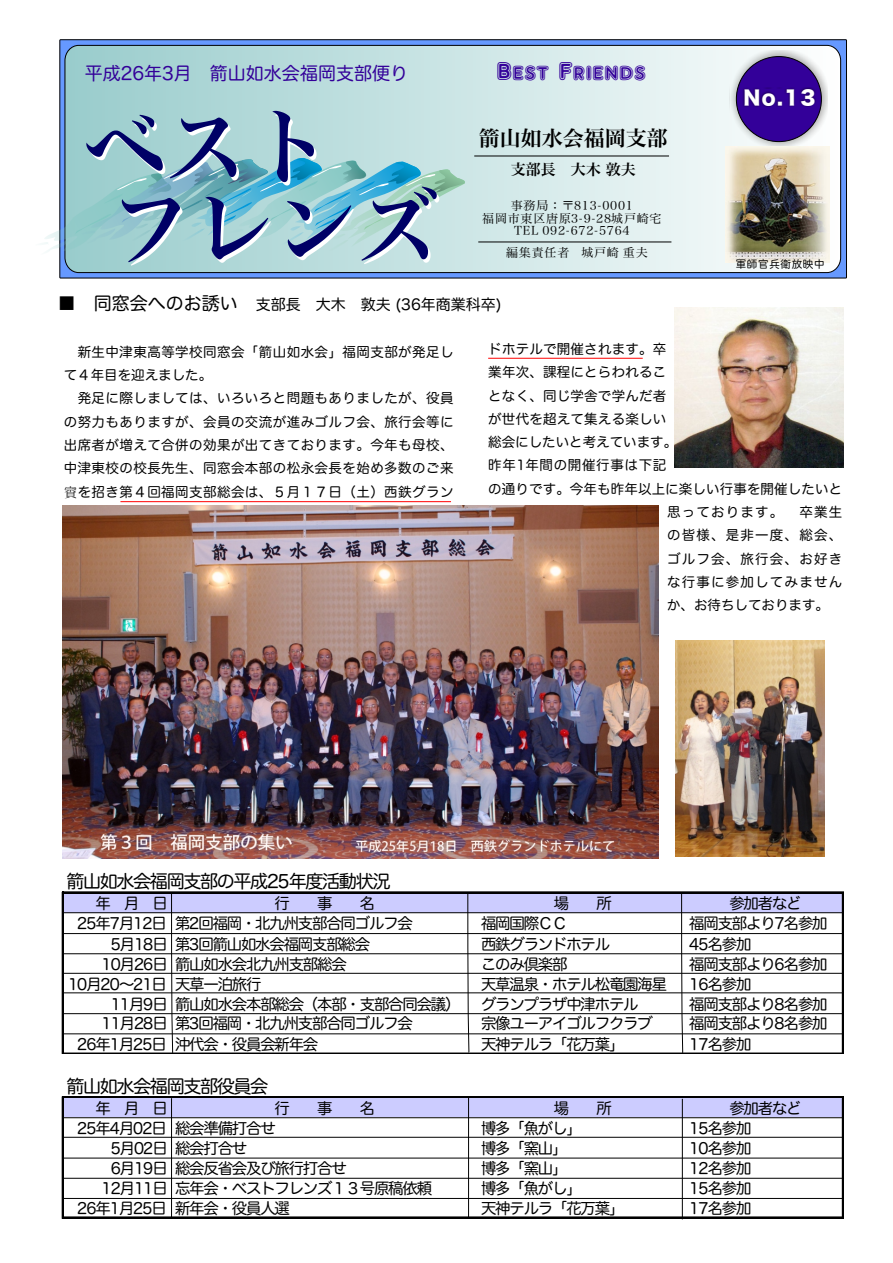
<style>
.page{position:relative;width:893px;height:1263px;background:#fff}
.page>*{position:absolute;margin:0;border:0;box-sizing:border-box;transform-origin:0 0}
.t1{font:84px/80.8px "Hira Min Pro";letter-spacing:-.02em;color:#006}
.t2{font:27px "ARDELANEY";color:#309}
.t3{font:21px "Hira Min Pro";color:#000}
.t4{font:700 19.35px "Hira Kaku Std";color:#fff}
.t5{font:18.15px "Hira Maru Pro W4";letter-spacing:-.075em;color:#000}
.t6{font:18px "Hira Maru Pro W4";color:#309}
.t7{font:15.45px "Hira Maru Pro W4";letter-spacing:-.075em;color:#000}
.t8{font:15px "Hira Maru Pro W4";color:#000}
.t9{font:15px "Hira Min Pro";color:#000}
.t10{font:13.5px/23.2px "Hira Maru Pro W4";letter-spacing:.03em;color:#000}
.t11{font:13.5px "Hira Maru Pro W4";letter-spacing:.09em;color:#000}
.t12{font:13.5px "Hira Maru Pro W4";color:#000}
.t13{font:13.5px "Hira Maru Pro W4";letter-spacing:.01em;color:#000}
.t14{font:13.5px "Hira Maru Pro W4";letter-spacing:.05em;color:#000}
.t15{font:12px/12.6px "Hira Min Pro W3";letter-spacing:.065em;color:#000;text-align:center}
.t16{font:10.5px "Hira Maru Pro W4";letter-spacing:.065em;color:#000}
.s1{font-size:18px}
.s2{font-family:"MS Mincho"}
</style>
<div class="page">
<svg style="left:59px;top:39px;width:788px;height:239px;background:#5984da"></svg>
<div style="left:65px;top:45px;width:776px;height:228px;background:linear-gradient(to right,#9cc,#fefefe);border-radius:14px"></div>
<div style="left:65px;top:45px;width:776px;height:228px;border:1px solid #000;border-radius:14px"></div>
<div style="left:729px;top:50px;width:99px;height:98px;background:#1f1a17;opacity:.49"></div>
<div style="left:736px;top:56px;width:86px;height:86px;background:#309;border:1px solid #000;border-radius:50%"></div>
<svg style="left:743px;top:87px;width:73px;height:20px"></svg>
<svg style="left:42px;top:155px;width:630px;height:101px;background:#afd7da"></svg>
<hr style="left:62px;top:892px;width:2px;height:162px;background:#000">
<hr style="left:62px;top:1096px;width:2px;height:123px;background:#000">
<hr style="left:64px;top:891px;width:780px;height:1px;background:#000">
<hr style="left:64px;top:1053px;width:780px;height:1px;background:#000">
<hr style="left:64px;top:1096px;width:780px;height:2px;background:#000">
<svg style="left:61px;top:892px;width:783px;height:161px"></svg>
<svg style="left:61px;top:1097px;width:783px;height:123px"></svg>
<img style="left:63px;top:505px;width:595px;height:354px">
<img style="left:726px;top:147px;width:103px;height:116px">
<svg style="left:120px;top:501px;width:331px;height:1px"></svg>
<svg style="left:488px;top:357px;width:155px;height:2px"></svg>
<img style="left:675px;top:307px;width:169px;height:160px">
<img style="left:676px;top:640px;width:148px;height:216px">
<p class="t6" style="left:85px;top:64px;width:325px">平成26年3月　箭山如水会福岡支部便り</p>
<h2 class="t2" style="left:496px;top:55px;width:151px">Best Friends</h2>
<h1 class="t1" style="left:109px;top:106px;width:333px;text-indent:-26px">ベスト<br>フレンズ</h1>
<h3 class="t3" style="left:479px;top:127px;width:190px">箭山如水会福岡支部</h3>
<p class="t9" style="left:511px;top:161px;width:126px">支部長　大木敦夫</p>
<p class="t15" style="left:482px;top:199px;width:181px">事務局：〒813-0001<br>福岡市東区唐原3-9-28城戸崎宅<br>TEL 092-672-5764</p>
<p class="t15" style="left:506px;top:246px;width:143px">編集責任者　城戸崎重夫</p>
<p class="t4" style="left:744px;top:88px;width:73px">No.13</p>
<p class="t16" style="left:736px;top:259px;width:90px">軍師官兵衛放映中</p>
<p class="t8" style="left:58px;top:297px;width:445px"><span class="s1">■　同窓会へのお誘い　</span>支部長　大木　敦夫 (36年商業科卒)</p>
<p class="t10" style="left:64px;top:340px;width:391px;text-indent:14px">新生中津東高等学校同窓会「箭山如水会」福岡支部が発足して４年目を迎えました。</p>
<p class="t10" style="left:64px;top:387px;width:391px;text-align:justify;text-indent:14px">発足に際しましては、いろいろと問題もありましたが、役員の努力もありますが、会員の交流が進みゴルフ会、旅行会等に出席者が増えて合併の効果が出てきております。今年も母校、中津東校の校長先生、同窓会本部の松永会長を始め多数のご来<span class="s2">賨</span>を招き第４回福岡支部総会は、５月１７日（土）西鉄グラン</p>
<p class="t10" style="left:488px;top:337px;width:180px">ドホテルで開催されます。卒</p>
<p class="t10" style="left:488px;top:360px;width:180px">業年次、課程にとらわれるこ</p>
<p class="t10" style="left:488px;top:384px;width:180px">となく、同じ学舎で学んだ者</p>
<p class="t10" style="left:488px;top:407px;width:180px">が世代を超えて集える楽しい</p>
<p class="t12" style="left:488px;top:435px;width:190px">総会にしたいと考えています。</p>
<p class="t14" style="left:488px;top:458px;width:180px">昨年1年間の開催行事は下記</p>
<p class="t13" style="left:488px;top:482px;width:355px">の通りです。今年も昨年以上に楽しい行事を開催したいと</p>
<p class="t11" style="left:667px;top:505px;width:177px">思っております。 卒業生</p>
<p class="t11" style="left:667px;top:528px;width:177px">の皆様、是非一度、総会、</p>
<p class="t11" style="left:667px;top:552px;width:177px">ゴルフ会、旅行会、お好き</p>
<p class="t11" style="left:667px;top:575px;width:177px">な行事に参加してみません</p>
<p class="t12" style="left:667px;top:598px;width:163px">か、お待ちしております。</p>
<p class="t5" style="left:66px;top:872px;width:326px">箭山如水会福岡支部の平成25年度活動状況</p>
<p class="t7" style="left:96px;top:895px;width:74px">年月日</p>
<p class="t7" style="left:275px;top:895px;width:17px">行</p>
<p class="t7" style="left:317px;top:895px;width:17px">事</p>
<p class="t7" style="left:360px;top:895px;width:17px">名</p>
<p class="t7" style="left:554px;top:895px;width:17px">場</p>
<p class="t7" style="left:596px;top:895px;width:17px">所</p>
<p class="t7" style="left:729px;top:895px;width:74px">参加者など</p>
<p class="t7" style="left:77px;top:915px;width:337px">25年7月12日第2回福岡・北九州支部合同ゴルフ会</p>
<p class="t7" style="left:481px;top:915px;width:88px">福岡国際ＣＣ</p>
<p class="t7" style="left:689px;top:915px;width:140px">福岡支部より7名参加</p>
<p class="t7" style="left:111px;top:936px;width:261px">5月18日第3回箭山如水会福岡支部総会</p>
<p class="t7" style="left:481px;top:936px;width:131px">西鉄グランドホテル</p>
<p class="t7" style="left:689px;top:936px;width:64px">45名参加</p>
<p class="t7" style="left:101px;top:956px;width:247px">10月26日箭山如水会北九州支部総会</p>
<p class="t7" style="left:481px;top:956px;width:88px">このみ倶楽部</p>
<p class="t7" style="left:689px;top:956px;width:140px">福岡支部より6名参加</p>
<p class="t7" style="left:68px;top:976px;width:195px">10月20～21日天草一泊旅行</p>
<p class="t7" style="left:481px;top:976px;width:187px">天草温泉・ホテル松竜園海星</p>
<p class="t7" style="left:689px;top:976px;width:64px">16名参加</p>
<p class="t7" style="left:111px;top:996px;width:351px">11月9日箭山如水会本部総会（本部・支部合同会議）</p>
<p class="t7" style="left:481px;top:996px;width:159px">グランプラザ中津ホテル</p>
<p class="t7" style="left:689px;top:996px;width:140px">福岡支部より8名参加</p>
<p class="t7" style="left:101px;top:1016px;width:313px">11月28日第3回福岡・北九州支部合同ゴルフ会</p>
<p class="t7" style="left:481px;top:1016px;width:173px">宗像ユーアイゴルフクラブ</p>
<p class="t7" style="left:689px;top:1016px;width:140px">福岡支部より8名参加</p>
<p class="t7" style="left:77px;top:1037px;width:243px">26年1月25日沖代会・役員会新年会</p>
<p class="t7" style="left:481px;top:1037px;width:145px">天神テルラ「花万葉」</p>
<p class="t7" style="left:689px;top:1037px;width:64px">17名参加</p>
<p class="t5" style="left:66px;top:1077px;width:204px">箭山如水会福岡支部役員会</p>
<p class="t7" style="left:96px;top:1100px;width:74px">年月日</p>
<p class="t7" style="left:275px;top:1100px;width:17px">行</p>
<p class="t7" style="left:317px;top:1100px;width:17px">事</p>
<p class="t7" style="left:360px;top:1100px;width:17px">名</p>
<p class="t7" style="left:554px;top:1100px;width:17px">場</p>
<p class="t7" style="left:596px;top:1100px;width:17px">所</p>
<p class="t7" style="left:729px;top:1100px;width:74px">参加者など</p>
<p class="t7" style="left:77px;top:1120px;width:200px">25年4月02日総会準備打合せ</p>
<p class="t7" style="left:481px;top:1120px;width:102px">博多「魚がし」</p>
<p class="t7" style="left:689px;top:1120px;width:64px">15名参加</p>
<p class="t7" style="left:111px;top:1140px;width:138px">5月02日総会打合せ</p>
<p class="t7" style="left:481px;top:1140px;width:88px">博多「窯山」</p>
<p class="t7" style="left:689px;top:1140px;width:64px">10名参加</p>
<p class="t7" style="left:111px;top:1161px;width:238px">6月19日総会反省会及び旅行打合せ</p>
<p class="t7" style="left:481px;top:1161px;width:88px">博多「窯山」</p>
<p class="t7" style="left:689px;top:1161px;width:64px">12名参加</p>
<p class="t7" style="left:101px;top:1181px;width:332px">12月11日忘年会・ベストフレンズ１３号原稿依頼</p>
<p class="t7" style="left:481px;top:1181px;width:102px">博多「魚がし」</p>
<p class="t7" style="left:689px;top:1181px;width:64px">15名参加</p>
<p class="t7" style="left:77px;top:1200px;width:214px">26年1月25日新年会・役員人選</p>
<p class="t7" style="left:481px;top:1200px;width:145px">天神テルラ「花万葉」</p>
<p class="t7" style="left:689px;top:1200px;width:64px">17名参加</p>
</div>
